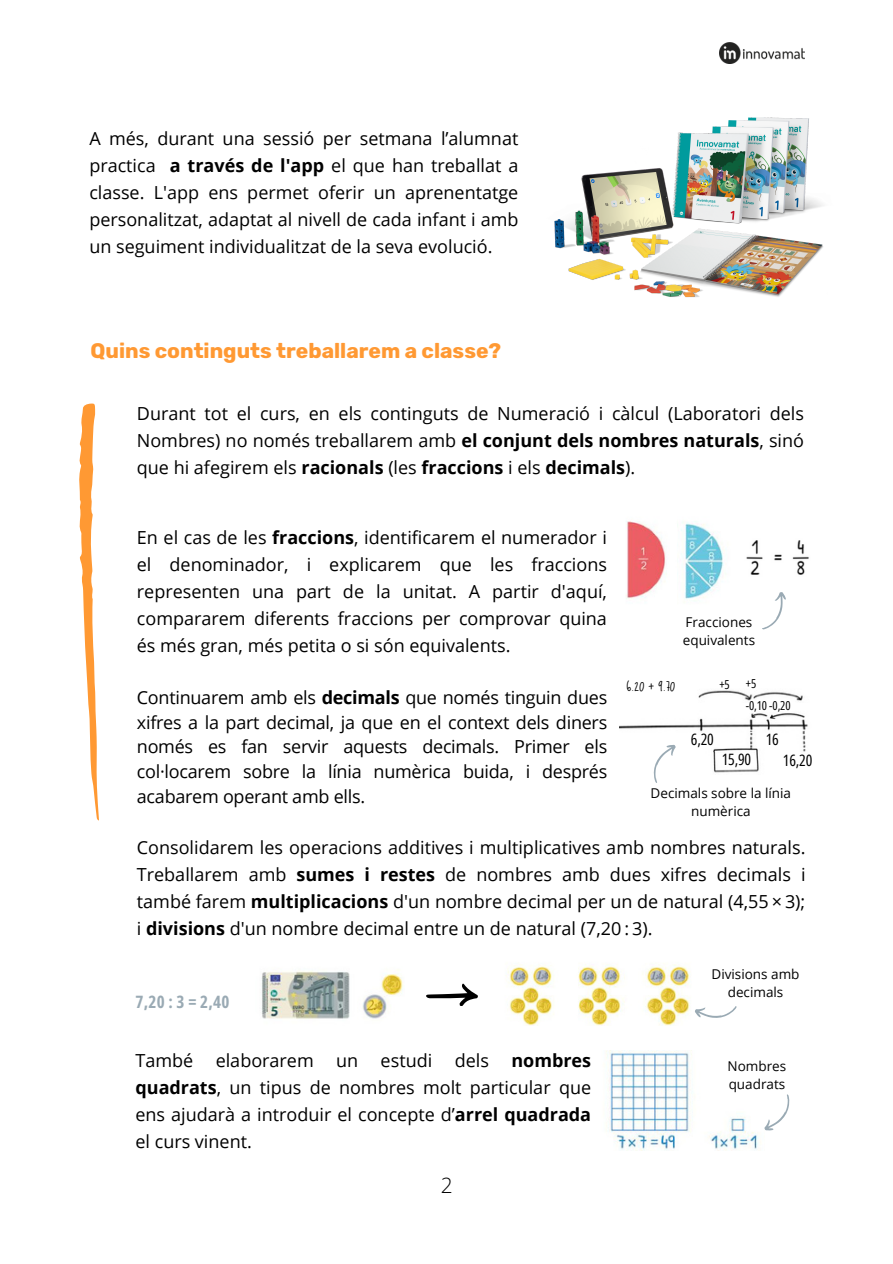
<style>
.page{position:relative;width:893px;height:1264px;background:#fff}
.page>*{position:absolute;margin:0;border:0;box-sizing:border-box;transform-origin:0 0}
.t1{font:700 21px "Rubik";color:#f93}
.t2{font:300 21px "Open Sans";color:#000}
.t3{font:18px/27px "Open Sans";color:#000;text-align:justify}
.t4{font:700 17.1px "Open Sans Condensed";color:#9aaab4}
.t5{font:15.6px "Open Sans Condensed";letter-spacing:-.01em;color:#000}
.t6{font:13.5px/18px "Open Sans";color:#000}
.t7{font:13.5px "Sue Ellen Francisco";color:#000}
.t8{font:12.3px "Open Sans Condensed";color:#000}
.s1{font-weight:700}
</style>
<div class="page">
<img style="left:719px;top:43px;width:85px;height:21px">
<img style="left:554px;top:117px;width:269px;height:181px">
<svg style="left:79px;top:403px;width:20px;height:417px"></svg>
<img style="left:746px;top:540px;width:63px;height:35px">
<svg style="left:762px;top:592px;width:24px;height:38px"></svg>
<img style="left:626px;top:521px;width:98px;height:78px">
<img style="left:619px;top:690px;width:189px;height:83px">
<svg style="left:646px;top:741px;width:32px;height:42px"></svg>
<img style="left:261px;top:969px;width:142px;height:50px">
<img style="left:506px;top:964px;width:184px;height:61px">
<svg style="left:426px;top:983px;width:52px;height:22px"></svg>
<img style="left:606px;top:1050px;width:152px;height:100px">
<svg style="left:764px;top:1094px;width:26px;height:37px"></svg>
<svg style="left:695px;top:1006px;width:42px;height:12px"></svg>
<p class="t3" style="left:89px;top:125px;width:430px">A més, durant una sessió per setmana l’alumnat practica <span class="s1">a través de l'app</span> el que han treballat a classe. L'app ens permet oferir un aprenentatge personalitzat, adaptat al nivell de cada infant i amb un seguiment individualitzat de la seva evolució.</p>
<p class="t1" style="left:90px;top:338px;width:412px">Quins continguts treballarem a classe?</p>
<p class="t3" style="left:137px;top:399px;width:668px">Durant tot el curs, en els continguts de Numeració i càlcul (Laboratori dels Nombres) no només treballarem amb <span class="s1">el conjunt dels nombres naturals</span>, sinó que hi afegirem els <span class="s1">racionals</span> (les <span class="s1">fraccions</span> i els <span class="s1">decimals</span>).</p>
<p class="t3" style="left:137px;top:523px;width:471px">En el cas de les <span class="s1">fraccions</span>, identificarem el numerador i el denominador, i explicarem que les fraccions representen una part de la unitat. A partir d'aquí, compararem diferents fraccions per comprovar quina és més gran, més petita o si són equivalents.</p>
<p class="t3" style="left:137px;top:684px;width:472px;line-height:24.8px">Continuarem amb els <span class="s1">decimals</span> que només tinguin dues xifres a la part decimal, ja que en el context dels diners només es fan servir aquests decimals. Primer els col·locarem sobre la línia numèrica buida, i després acabarem operant amb ells.</p>
<p class="t6" style="left:682px;top:613px;width:74px">Fracciones equivalents</p>
<p class="t7" style="left:626px;top:678px;width:50px">6.20 + 9.70</p>
<p class="t7" style="left:666px;top:678px;width:6px">-</p>
<p class="t8" style="left:719px;top:675px;width:12px">+5</p>
<p class="t8" style="left:745px;top:675px;width:12px">+5</p>
<p class="t8" style="left:745px;top:697px;width:46px">-0,10 -0,20</p>
<p class="t5" style="left:690px;top:728px;width:25px">6,20</p>
<p class="t5" style="left:721px;top:748px;width:31px">15,90</p>
<p class="t5" style="left:765px;top:728px;width:15px">16</p>
<p class="t5" style="left:782px;top:749px;width:31px">16,20</p>
<p class="t6" style="left:650px;top:783px;width:142px;text-align:center">Decimals sobre la línia numèrica</p>
<p class="t3" style="left:137px;top:833px;width:670px">Consolidarem les operacions additives i multiplicatives amb nombres naturals.<br>Treballarem amb <span class="s1">sumes i restes</span> de nombres amb dues xifres decimals i també farem <span class="s1">multiplicacions</span> d'un nombre decimal per un de natural (4,55 × 3); i <span class="s1">divisions</span> d'un nombre decimal entre un de natural (7,20 : 3).</p>
<p class="t4" style="left:135px;top:989px;width:95px">7,20 : 3 = 2,40</p>
<p class="t3" style="left:135px;top:1046px;width:457px">També elaborarem un estudi dels <span class="s1">nombres quadrats</span>, un tipus de nombres molt particular que ens ajudarà a introduir el concepte d’<span class="s1">arrel quadrada </span>el curs vinent.</p>
<p class="t2" style="left:440px;top:1170px;width:13px">2</p>
<p class="t6" style="left:711px;top:965px;width:89px;text-align:center">Divisions amb decimals</p>
<p class="t6" style="left:727px;top:1057px;width:60px">Nombres quadrats</p>
</div>
